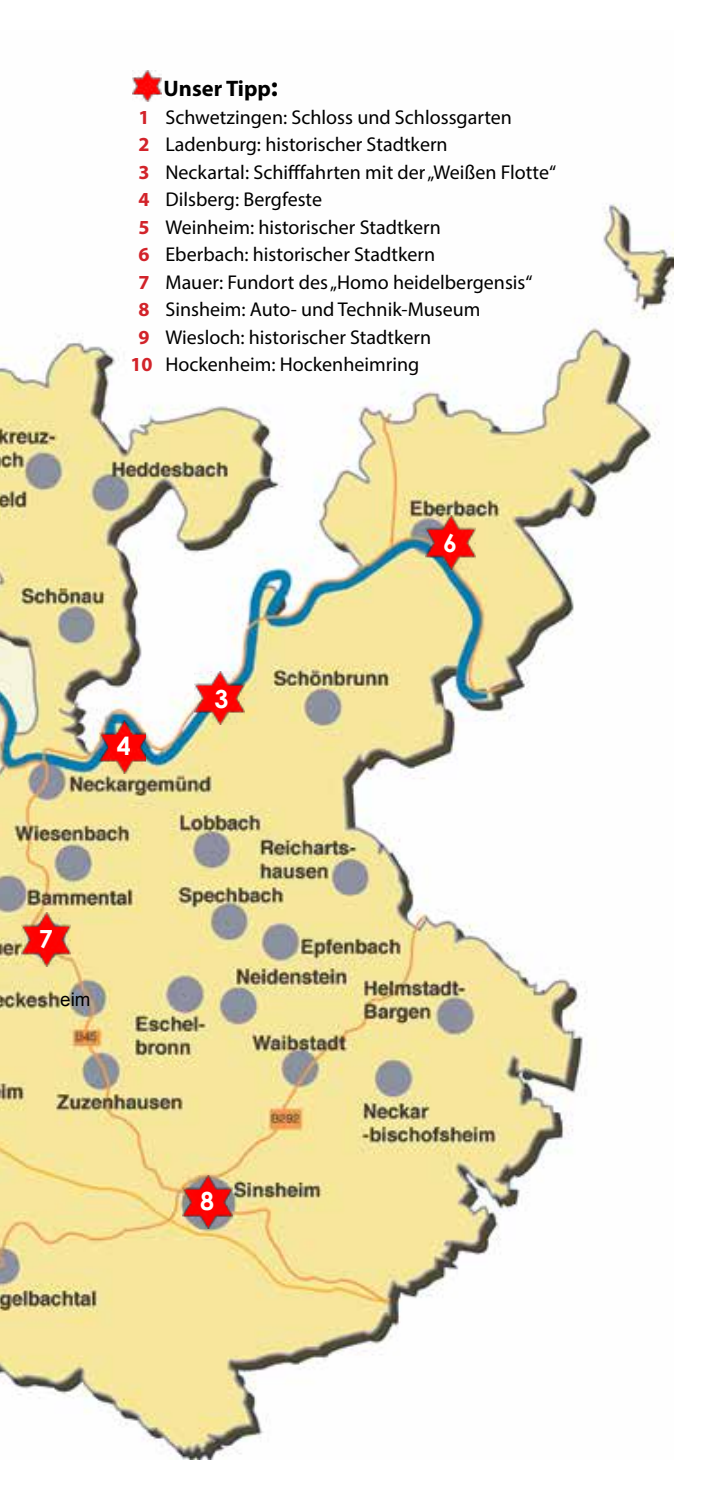
<style>
.page{position:relative;width:709px;height:1489px;background:#fff}
.page>*{position:absolute;margin:0;border:0;box-sizing:border-box;transform-origin:0 0}
.t1{font:700 25px "Century Gothic";color:#fff}
.t2{font:700 22.5px "Myriad Pro";color:#000}
.t3{font:20px "Myriad Pro";color:#000}
.t4{font:18.75px "Arial";color:#000}
.s1{font-size:27.5px}
.s2{font-weight:700;color:#d2232a}
</style>
<div class="page">
<img style="left:0;top:70px;width:673px;height:1389px">
<img style="left:99px;top:720px;width:46px;height:53px">
<img style="left:182px;top:1175px;width:50px;height:53px">
<img style="left:425px;top:516px;width:50px;height:53px">
<img style="left:21px;top:912px;width:50px;height:54px">
<img style="left:195px;top:671px;width:49px;height:53px">
<img style="left:133px;top:71px;width:28px;height:30px">
<p class="t2" style="left:164px;top:74px;width:116px">Unser Tipp<span class="s1">:</span></p>
<p class="t3" style="left:138px;top:105px;width:375px"><span class="s2">1</span> Schwetzingen: Schloss und Schlossgarten</p>
<p class="t3" style="left:138px;top:132px;width:311px"><span class="s2">2</span> Ladenburg: historischer Stadtkern</p>
<p class="t3" style="left:138px;top:160px;width:419px"><span class="s2">3</span> Neckartal: Schifffahrten mit der „Weißen Flotte“</p>
<p class="t3" style="left:138px;top:187px;width:185px"><span class="s2">4</span> Dilsberg: Bergfeste</p>
<p class="t3" style="left:138px;top:215px;width:304px"><span class="s2">5</span> Weinheim: historischer Stadtkern</p>
<p class="t3" style="left:138px;top:242px;width:298px"><span class="s2">6</span> Eberbach: historischer Stadtkern</p>
<p class="t3" style="left:138px;top:270px;width:395px"><span class="s2">7</span> Mauer: Fundort des „Homo heidelbergensis“</p>
<p class="t3" style="left:138px;top:297px;width:343px"><span class="s2">8</span> Sinsheim: Auto- und Technik-Museum</p>
<p class="t3" style="left:138px;top:325px;width:294px"><span class="s2">9</span> Wiesloch: historischer Stadtkern</p>
<p class="t3" style="left:130px;top:352px;width:290px"><span class="s2">10</span> Hockenheim: Hockenheimring</p>
<p class="t1" style="left:117px;top:727px;width:15px">4</p>
<p class="t1" style="left:214px;top:680px;width:15px">3</p>
<p class="t1" style="left:443px;top:524px;width:16px">6</p>
<p class="t1" style="left:39px;top:919px;width:16px">7</p>
<p class="t4" style="left:60px;top:987px;width:32px">eim</p>
<p class="t1" style="left:200px;top:1181px;width:15px">8</p>
</div>
